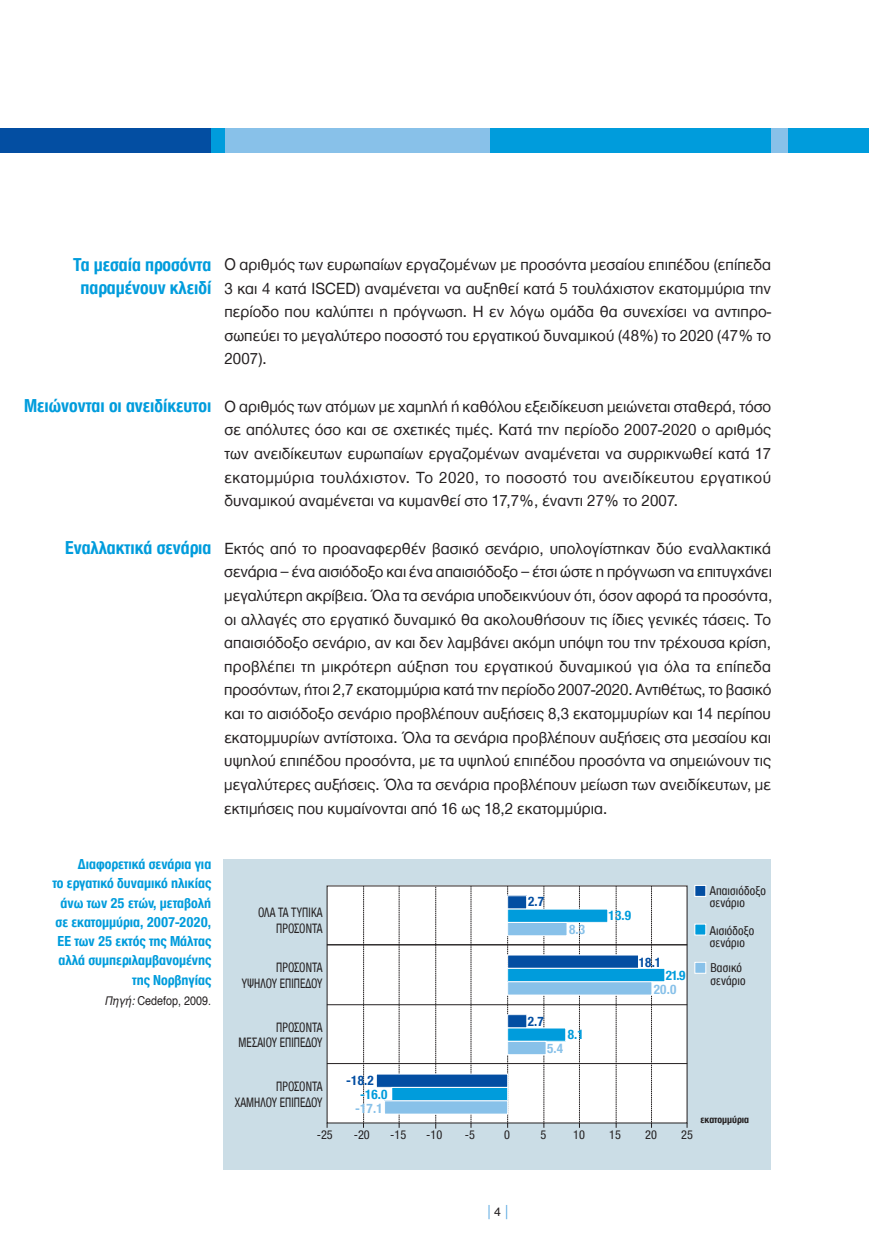
<style>
.page{position:relative;width:869px;height:1241px;background:#fff}
.page>*{position:absolute;margin:0;border:0;box-sizing:border-box;transform-origin:0 0}
.t1{font:700 19.25px/22.2px "CF Helvetica Cond";color:#009cdc;text-align:center}
.t2{font:16.62px/23.6px "CF Helvetica";letter-spacing:.005em;color:#231f20;text-align:justify}
.t3{font:700 14.88px/19.2px "CF Helvetica Cond";color:#009cdc;text-align:right}
.t4{font:14px/15.8px "CF Helvetica Cond";letter-spacing:.01em;color:#231f20;text-align:right;scale:.87 1}
.t5{font:13.12px/12.6px "CF Helvetica Cond";letter-spacing:.01em;color:#231f20}
.t6{font:700 condensed 13.12px "Helvetica Neue";color:#009cdc}
.t7{font:700 condensed 13.12px "Helvetica Neue";color:#034ea2}
.t8{font:700 condensed 13.12px "Helvetica Neue";color:#88c1e9}
.t9{font:condensed 12.25px "Helvetica Neue";color:#231f20}
.t10{font:12.25px "Helvetica";color:#231f20;scale:.88 1}
.t11{font:12.25px "Helvetica";color:#231f20}
.t12{font:700 10.5px "CF Helvetica Cond";color:#231f20}
.s1{font-size:17.5px}
.s2{font-style:italic}
</style>
<div class="page">
<hr style="left:868px;top:0;width:1px;height:1240px;background:#000">
<div style="left:223px;top:859px;width:547px;height:310px;background:#cbdde6"></div>
<div style="left:327px;top:885px;width:359px;height:237px;background:#fff"></div>
<hr style="left:327px;top:943px;width:360px;height:2px;background:#231f20">
<hr style="left:327px;top:1004px;width:360px;height:1px;background:#231f20">
<hr style="left:327px;top:1063px;width:360px;height:1px;background:#231f20">
<svg style="left:363px;top:887px;width:1px;height:240px"></svg>
<svg style="left:398px;top:887px;width:1px;height:240px"></svg>
<svg style="left:435px;top:887px;width:1px;height:241px"></svg>
<svg style="left:470px;top:887px;width:1px;height:240px"></svg>
<svg style="left:507px;top:887px;width:1px;height:240px"></svg>
<svg style="left:543px;top:887px;width:1px;height:240px"></svg>
<svg style="left:579px;top:887px;width:1px;height:240px"></svg>
<svg style="left:615px;top:887px;width:1px;height:240px"></svg>
<svg style="left:651px;top:887px;width:1px;height:240px"></svg>
<div style="left:507px;top:895px;width:19px;height:13px;background:#034ea2"></div>
<div style="left:507px;top:895px;width:20px;height:14px;border:1px solid #fff"></div>
<div style="left:507px;top:908px;width:100px;height:14px;background:#009cdc"></div>
<div style="left:507px;top:908px;width:101px;height:14px;border:1px solid #fff"></div>
<div style="left:507px;top:922px;width:59px;height:13px;background:#88c1e9"></div>
<div style="left:507px;top:921px;width:60px;height:15px;border:1px solid #fff"></div>
<div style="left:507px;top:954px;width:131px;height:14px;background:#034ea2"></div>
<div style="left:507px;top:954px;width:131px;height:14px;border:1px solid #fff"></div>
<div style="left:507px;top:968px;width:157px;height:13px;background:#009cdc"></div>
<div style="left:507px;top:967px;width:158px;height:14px;border:1px solid #fff"></div>
<div style="left:507px;top:981px;width:144px;height:13px;background:#88c1e9"></div>
<div style="left:507px;top:981px;width:145px;height:14px;border:1px solid #fff"></div>
<div style="left:507px;top:1014px;width:19px;height:13px;background:#034ea2"></div>
<div style="left:507px;top:1014px;width:20px;height:14px;border:1px solid #fff"></div>
<div style="left:507px;top:1027px;width:58px;height:14px;background:#009cdc"></div>
<div style="left:507px;top:1027px;width:59px;height:14px;border:1px solid #fff"></div>
<div style="left:507px;top:1041px;width:39px;height:13px;background:#88c1e9"></div>
<div style="left:507px;top:1040px;width:39px;height:14px;border:1px solid #fff"></div>
<div style="left:376px;top:1073px;width:131px;height:14px;background:#034ea2"></div>
<div style="left:376px;top:1073px;width:132px;height:14px;border:1px solid #fff"></div>
<div style="left:391px;top:1087px;width:116px;height:13px;background:#009cdc"></div>
<div style="left:391px;top:1086px;width:117px;height:14px;border:1px solid #fff"></div>
<div style="left:384px;top:1100px;width:123px;height:13px;background:#88c1e9"></div>
<div style="left:384px;top:1100px;width:124px;height:14px;border:1px solid #fff"></div>
<div style="left:694px;top:885px;width:11px;height:11px;background:#034ea2"></div>
<div style="left:694px;top:884px;width:12px;height:12px;border:1px solid #fff"></div>
<div style="left:694px;top:923px;width:11px;height:11px;background:#009cdc"></div>
<div style="left:694px;top:923px;width:12px;height:12px;border:1px solid #fff"></div>
<div style="left:694px;top:962px;width:11px;height:11px;background:#88c1e9"></div>
<div style="left:694px;top:961px;width:12px;height:12px;border:1px solid #fff"></div>
<div style="left:0;top:128px;width:868px;height:24px;background:#009cdc"></div>
<div style="left:0;top:128px;width:8px;height:24px;background:#034ea2"></div>
<div style="left:1px;top:128px;width:210px;height:24px;background:#034ea2"></div>
<div style="left:225px;top:128px;width:264px;height:24px;background:#88c1e9"></div>
<div style="left:770px;top:128px;width:17px;height:24px;background:#88c1e9"></div>
<svg style="left:488px;top:1205px;width:1px;height:13px"></svg>
<svg style="left:505px;top:1205px;width:2px;height:13px"></svg>
<p class="t1" style="left:73px;top:255px;width:140px">Τα μεσαία προσόντα παραμένουν κλειδί</p>
<p class="t1" style="left:24px;top:395px;width:189px">Μειώνονται οι ανειδίκευτοι</p>
<p class="t1" style="left:65px;top:537px;width:147px">Εναλλακτικά σενάρια</p>
<p class="t2" style="left:224px;top:253px;width:548px"><span class="s1">Ο</span> αριθμός των ευρωπαίων εργαζομένων με προσόντα μεσαίου επιπέδου (επίπεδα 3 και 4 κατά ISCED) αναμένεται να αυξηθεί κατά 5 τουλάχιστον εκατομμύρια την περίοδο που καλύπτει η πρόγνωση. Η εν λόγω ομάδα θα συνεχίσει να αντιπρο&shy;σωπεύει το μεγαλύτερο ποσοστό του εργατικού δυναμικού (48%) το 2020 (47% το 2007).</p>
<p class="t2" style="left:224px;top:395px;width:548px">Ο αριθμός των ατόμων με χαμηλή ή καθόλου εξειδίκευση μειώνεται σταθερά, τόσο σε απόλυτες όσο και σε σχετικές τιμές. Κατά την περίοδο 2007-2020 ο αριθμός των ανειδίκευτων ευρωπαίων εργαζομένων αναμένεται να συρρικνωθεί κατά 17 εκατομμύρια τουλάχιστον. Το 2020, το ποσοστό του ανειδίκευτου εργατικού δυναμικού αναμένεται να κυμανθεί στο 17,7%, έναντι 27% το 2007.</p>
<p class="t2" style="left:224px;top:537px;width:549px">Εκτός από το προαναφερθέν βασικό σενάριο, υπολογίστηκαν δύο εναλλακτικά σενάρια – ένα αισιόδοξο και ένα απαισιόδοξο – έτσι ώστε η πρόγνωση να επιτυγχάνει μεγαλύτερη ακρίβεια. Όλα τα σενάρια υποδεικνύουν ότι, όσον αφορά τα προσόντα, οι αλλαγές στο εργατικό δυναμικό θα ακολουθήσουν τις ίδιες γενικές τάσεις. Το απαισιόδοξο σενάριο, αν και δεν λαμβάνει ακόμη υπόψη του την τρέχουσα κρίση, προβλέπει τη μικρότερη αύξηση του εργατικού δυναμικού για όλα τα επίπεδα προσόντων, ήτοι 2,7 εκατομμύρια κατά την περίοδο 2007-2020. Αντιθέτως, το βασικό και το αισιόδοξο σενάριο προβλέπουν αυξήσεις 8,3 εκατομμυρίων και 14 περίπου εκατομμυρίων αντίστοιχα. Όλα τα σενάρια προβλέπουν αυξήσεις στα μεσαίου και υψηλού επιπέδου προσόντα, με τα υψηλού επιπέδου προσόντα να σημειώνουν τις μεγαλύτερες αυξήσεις. Όλα τα σενάρια προβλέπουν μείωση των ανειδίκευτων, με εκτιμήσεις που κυμαίνονται από 16 ως 18,2 εκατομμύρια.</p>
<p class="t3" style="left:52px;top:855px;width:160px">∆ιαφορετικά σενάρια για<br>το εργατικό δυναμικό ηλικίας άνω των 25 ετών, μεταβολή σε εκατομμύρια, 2007-2020,<br>ΕΕ των 25 εκτός της Μάλτας αλλά συμπεριλαμβανομένης της Νορβηγίας</p>
<p class="t10" style="left:104px;top:995px;width:123px"><span class="s2">Πηγή:</span> Cedefop, 2009.</p>
<p class="t4" style="left:258px;top:905px;width:76px">ΟΛΑ ΤΑ ΤΥΠΙΚΑ<br>ΠΡΟΣΟΝΤΑ</p>
<p class="t4" style="left:241px;top:959px;width:94px">ΠΡΟΣΟΝΤΑ<br>ΥΨΗΛΟΥ ΕΠΙΠΕ∆ΟΥ</p>
<p class="t4" style="left:238px;top:1019px;width:98px">ΠΡΟΣΟΝΤΑ<br>ΜΕΣΑΙΟΥ ΕΠΙΠΕ∆ΟΥ</p>
<p class="t7" style="left:527px;top:897px;width:18px">2.7</p>
<p class="t8" style="left:569px;top:924px;width:18px">8.3</p>
<p class="t7" style="left:527px;top:1015px;width:18px">2.7</p>
<p class="t6" style="left:567px;top:1029px;width:18px">8.1</p>
<p class="t8" style="left:546px;top:1043px;width:18px">5.4</p>
<p class="t6" style="left:608px;top:910px;width:24px">13.9</p>
<p class="t7" style="left:638px;top:957px;width:24px">18.1</p>
<p class="t6" style="left:665px;top:970px;width:21px">21.9</p>
<p class="t8" style="left:653px;top:984px;width:24px">20.0</p>
<p class="t5" style="left:709px;top:884px;width:57px">Απαισιόδοξο σενάριο</p>
<p class="t5" style="left:709px;top:924px;width:46px">Αισιόδοξο σενάριο</p>
<p class="t5" style="left:710px;top:961px;width:37px">Βασικό σενάριο</p>
<p class="t4" style="left:235px;top:1078px;width:102px">ΠΡΟΣΟΝΤΑ<br>ΧΑΜΗΛΟΥ ΕΠΙΠΕ∆ΟΥ</p>
<p class="t7" style="left:346px;top:1075px;width:29px">-18.2</p>
<p class="t6" style="left:360px;top:1089px;width:29px">-16.0</p>
<p class="t8" style="left:355px;top:1103px;width:29px">-17.1</p>
<p class="t9" style="left:316px;top:1130px;width:18px">-25</p>
<p class="t9" style="left:353px;top:1130px;width:18px">-20</p>
<p class="t9" style="left:390px;top:1130px;width:18px">-15</p>
<p class="t9" style="left:426px;top:1130px;width:18px">-10</p>
<p class="t9" style="left:464px;top:1130px;width:12px">-5</p>
<p class="t9" style="left:504px;top:1130px;width:7px">0</p>
<p class="t9" style="left:540px;top:1130px;width:7px">5</p>
<p class="t9" style="left:573px;top:1130px;width:13px">10</p>
<p class="t9" style="left:609px;top:1130px;width:13px">15</p>
<p class="t9" style="left:645px;top:1130px;width:13px">20</p>
<p class="t9" style="left:681px;top:1130px;width:13px">25</p>
<p class="t12" style="left:700px;top:1115px;width:50px">εκατομμύρια</p>
<p class="t11" style="left:494px;top:1206px;width:8px">4</p>
</div>
